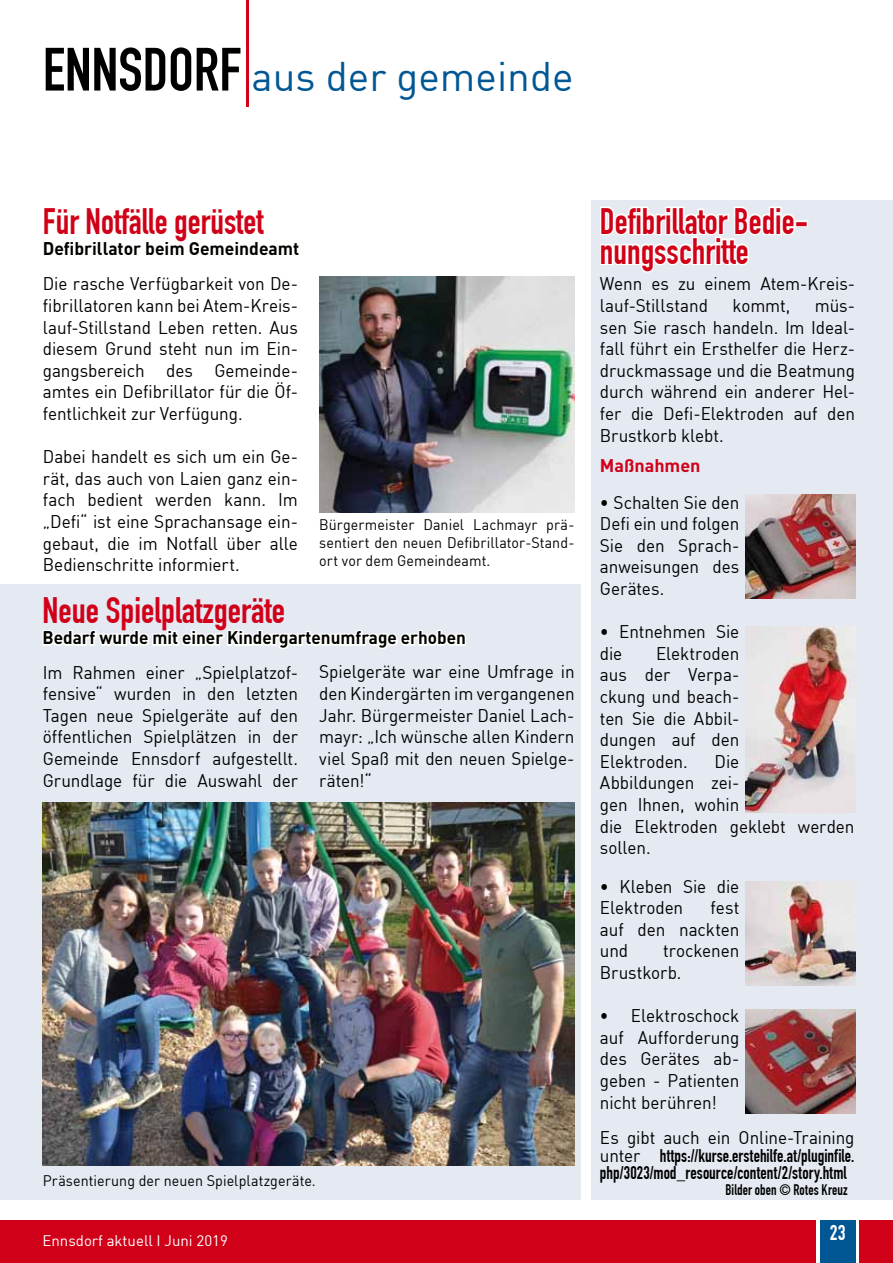
<style>
.page{position:relative;width:893px;height:1263px;background:#fff}
.page>*{position:absolute;margin:0;border:0;box-sizing:border-box;transform-origin:0 0}
.t1{font:60px "DIN Engschrift";color:#000}
.t2{font:40.5px "DIN";color:#005794}
.t3{font:36px/30px "DIN Engschrift";color:#d10019}
.t4{font:21px "DIN Engschrift";color:#fff}
.t5{font:18px/21.6px "DIN";letter-spacing:-.005em;color:#000;text-align:justify;scale:.95 1}
.t6{font:18px/16.5px "DIN Engschrift";letter-spacing:.01em;color:#000;scale:.95 1}
.t7{font:18px/21.6px "DIN";letter-spacing:-.005em;color:#000;text-align:justify;scale:.91 1}
.t8{font:700 18px "DIN";color:#000;scale:.95 1}
.t9{font:700 18px "DIN";color:#000}
.t10{font:700 18px "DIN";color:#d10019}
.t11{font:15px/18px "DIN";letter-spacing:.005em;color:#000;text-align:justify;scale:.95 1}
.t12{font:15px "DIN";color:#fff}
.t13{font:15px "DIN Engschrift";letter-spacing:.005em;color:#000;scale:.95 1}
.s1{font-family:"DIN"}
</style>
<div class="page">
<div style="left:0;top:1220px;width:9px;height:43px;background:#d10019"></div>
<div style="left:1px;top:1220px;width:892px;height:43px;background:#d10019"></div>
<div style="left:816px;top:1220px;width:43px;height:43px;background:linear-gradient(to bottom,#fff,#fff)"></div>
<div style="left:820px;top:1220px;width:35px;height:43px;background:#005794"></div>
<hr style="left:246px;top:0;width:3px;height:107px;background:#d10019">
<div style="left:0;top:585px;width:581px;height:615px;background:#e4e9f2"></div>
<div style="left:592px;top:200px;width:301px;height:999px;background:#e4e9f2"></div>
<img style="left:319px;top:276px;width:255px;height:236px">
<div style="left:795px;top:220px;width:13px;height:7px;border:3px solid #fffffc"></div>
<svg style="left:600px;top:206px;width:197px;height:67px"></svg>
<img style="left:745px;top:495px;width:110px;height:103px">
<img style="left:745px;top:626px;width:110px;height:187px">
<img style="left:745px;top:881px;width:110px;height:104px">
<img style="left:745px;top:1010px;width:110px;height:103px">
<svg style="left:42px;top:630px;width:424px;height:19px"></svg>
<img style="left:43px;top:802px;width:531px;height:363px">
<h1 class="t1" style="left:43px;top:34px;width:200px">ENNSDORF</h1>
<h2 class="t2" style="left:252px;top:51px;width:323px">aus der gemeinde</h2>
<h3 class="t3" style="left:43px;top:206px;width:222px">Für Notfälle gerüstet</h3>
<p class="t9" style="left:43px;top:237px;width:258px">Defibrillator beim Gemeindeamt</p>
<p class="t5" style="left:43px;top:273px;width:270px">Die rasche Verfügbarkeit von De&shy;fibrillatoren kann bei Atem-Kreis&shy;lauf-Stillstand Leben retten. Aus diesem Grund steht nun im Ein&shy;gangsbereich des Gemeinde&shy;amtes ein Defibrillator für die Öf&shy;fentlichkeit zur Verfügung.</p>
<p class="t5" style="left:43px;top:446px;width:270px">Dabei handelt es sich um ein Ge&shy;rät, das auch von Laien ganz ein&shy;fach bedient werden kann. Im „Defi“ ist eine Sprachansage ein&shy;gebaut, die im Notfall über alle Bedienschritte informiert.</p>
<p class="t11" style="left:319px;top:516px;width:270px">Bürgermeister Daniel Lachmayr prä&shy;sentiert den neuen Defibrillator-Stand&shy;ort vor dem Gemeindeamt.</p>
<h3 class="t3" style="left:43px;top:595px;width:244px">Neue Spielplatzgeräte</h3>
<p class="t8" style="left:43px;top:626px;width:447px">Bedarf wurde mit einer Kindergartenumfrage erhoben</p>
<p class="t5" style="left:43px;top:661px;width:270px">Im Rahmen einer „Spielplatzof&shy;fensive“ wurden in den letzten Tagen neue Spielgeräte auf den öffentlichen Spielplätzen in der Gemeinde Ennsdorf aufgestellt.<br>Grundlage für die Auswahl der</p>
<p class="t5" style="left:319px;top:661px;width:270px">Spielgeräte war eine Umfrage in den Kindergärten im vergangenen Jahr. Bürgermeister Daniel Lach&shy;mayr: „Ich wünsche allen Kindern viel Spaß mit den neuen Spielge&shy;räten!“</p>
<p class="t11" style="left:43px;top:1171px;width:289px">Präsentierung der neuen Spielplatzgeräte.</p>
<p class="t12" style="left:43px;top:1231px;width:187px">Ennsdorf aktuell I Juni 2019</p>
<h3 class="t3" style="left:600px;top:206px;width:210px">Defibrillator Bedie&shy;nungsschritte</h3>
<p class="t5" style="left:600px;top:273px;width:270px">Wenn es zu einem Atem-Kreis&shy;lauf-Stillstand</p>
<p class="t5" style="left:733px;top:294px;width:62px">kommt,</p>
<p class="t5" style="left:600px;top:294px;width:270px;text-indent:215px">müs&shy;sen Sie rasch handeln. Im Ideal&shy;fall führt ein Ersthelfer die Herz&shy;druckmassage und die Beatmung durch während ein anderer Hel&shy;fer die Defi-Elektroden auf den Brustkorb klebt.</p>
<p class="t10" style="left:600px;top:454px;width:102px">Maßnahmen</p>
<p class="t5" style="left:600px;top:491px;width:148px">• Schalten Sie den Defi ein und folgen Sie den Sprach&shy;anweisungen des Gerätes.</p>
<p class="t5" style="left:600px;top:621px;width:148px">• Entnehmen Sie die</p>
<p class="t5" style="left:600px;top:642px;width:148px;text-indent:56px">Elektroden aus der Verpa&shy;ckung und beach&shy;ten Sie die Abbil&shy;dungen auf den Elektroden.</p>
<p class="t5" style="left:600px;top:750px;width:269px;text-align:left;text-indent:115px">Die<br>Abbildungen zei-<br>gen Ihnen, wohin<br>die Elektroden geklebt werden sollen.</p>
<p class="t5" style="left:600px;top:875px;width:148px">• Kleben Sie die<br>Elektroden</p>
<p class="t5" style="left:600px;top:896px;width:148px;text-indent:111px">fest auf den nackten und</p>
<p class="t5" style="left:600px;top:940px;width:148px;text-indent:63px">trockenen<br>Brustkorb.</p>
<p class="t7" style="left:600px;top:1004px;width:155px">• Elektroschock auf Aufforderung des Gerätes ab&shy;geben - Patienten nicht berühren!</p>
<p class="t5" style="left:600px;top:1126px;width:270px">Es gibt auch ein Online-Training</p>
<p class="t6" style="left:600px;top:1148px;width:269px"><span class="s1">unter</span> https://kurse.erstehilfe.at/pluginfile. php/3023/mod_resource/content/2/story.html</p>
<p class="t13" style="left:725px;top:1181px;width:130px">Bilder oben © Rotes Kreuz</p>
<p class="t4" style="left:830px;top:1220px;width:17px">23</p>
</div>
